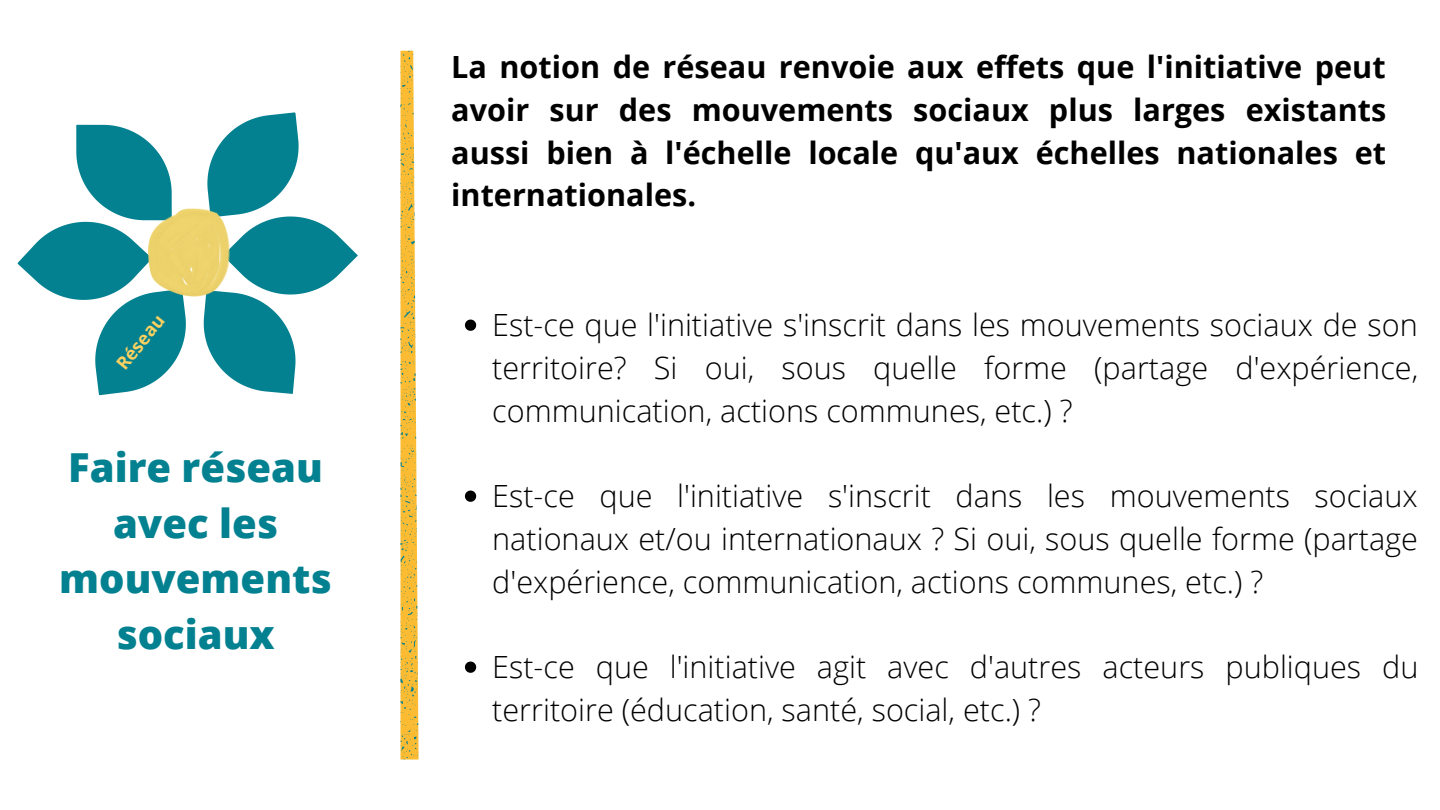
<style>
.page{position:relative;width:1440px;height:810px;background:#fff}
.page>*{position:absolute;margin:0;border:0;box-sizing:border-box;transform-origin:0 0}
.t1{font:800 40px/55.5px "Open Sans";color:#038190;text-align:center}
.t2{font:300 30.6px/42.8px "Open Sans";color:#000;text-align:justify}
.t3{font:700 30.6px/42.8px "Open Sans";color:#000;text-align:justify}
.t4{font:700 17.9px "Open Sans";color:#fbd160}
</style>
<div class="page">
<svg style="left:400px;top:51px;width:18px;height:709px;background:#f0c355"></svg>
<svg style="left:465px;top:320px;width:11px;height:11px"></svg>
<svg style="left:465px;top:491px;width:11px;height:11px"></svg>
<svg style="left:465px;top:662px;width:11px;height:11px"></svg>
<svg style="left:17px;top:125px;width:169px;height:270px"></svg>
<svg style="left:204px;top:112px;width:154px;height:282px"></svg>
<img style="left:149px;top:208px;width:81px;height:89px">
<p class="t4" style="left:110px;top:359px;width:66px;rotate:-51deg">Réseau</p>
<h1 class="t1" style="left:59px;top:438px;width:274px">Faire réseau avec les mouvements sociaux</h1>
<p class="t3" style="left:451px;top:45px;width:937px">La notion de réseau renvoie aux effets que l'initiative peut avoir sur des mouvements sociaux plus larges existants aussi bien à l'échelle locale qu'aux échelles nationales et internationales.</p>
<p class="t2" style="left:492px;top:303px;width:928px">Est-ce que l'initiative s'inscrit dans les mouvements sociaux de son territoire? Si oui, sous quelle forme (partage d'expérience, communication, actions communes, etc.) ?</p>
<p class="t2" style="left:492px;top:474px;width:927px">Est-ce que l'initiative s'inscrit dans les mouvements sociaux nationaux et/ou internationaux ? Si oui, sous quelle forme (partage d'expérience, communication, actions communes, etc.) ?</p>
<p class="t2" style="left:492px;top:645px;width:928px">Est-ce que l'initiative agit avec d'autres acteurs publiques du territoire (éducation, santé, social, etc.) ?</p>
</div>
